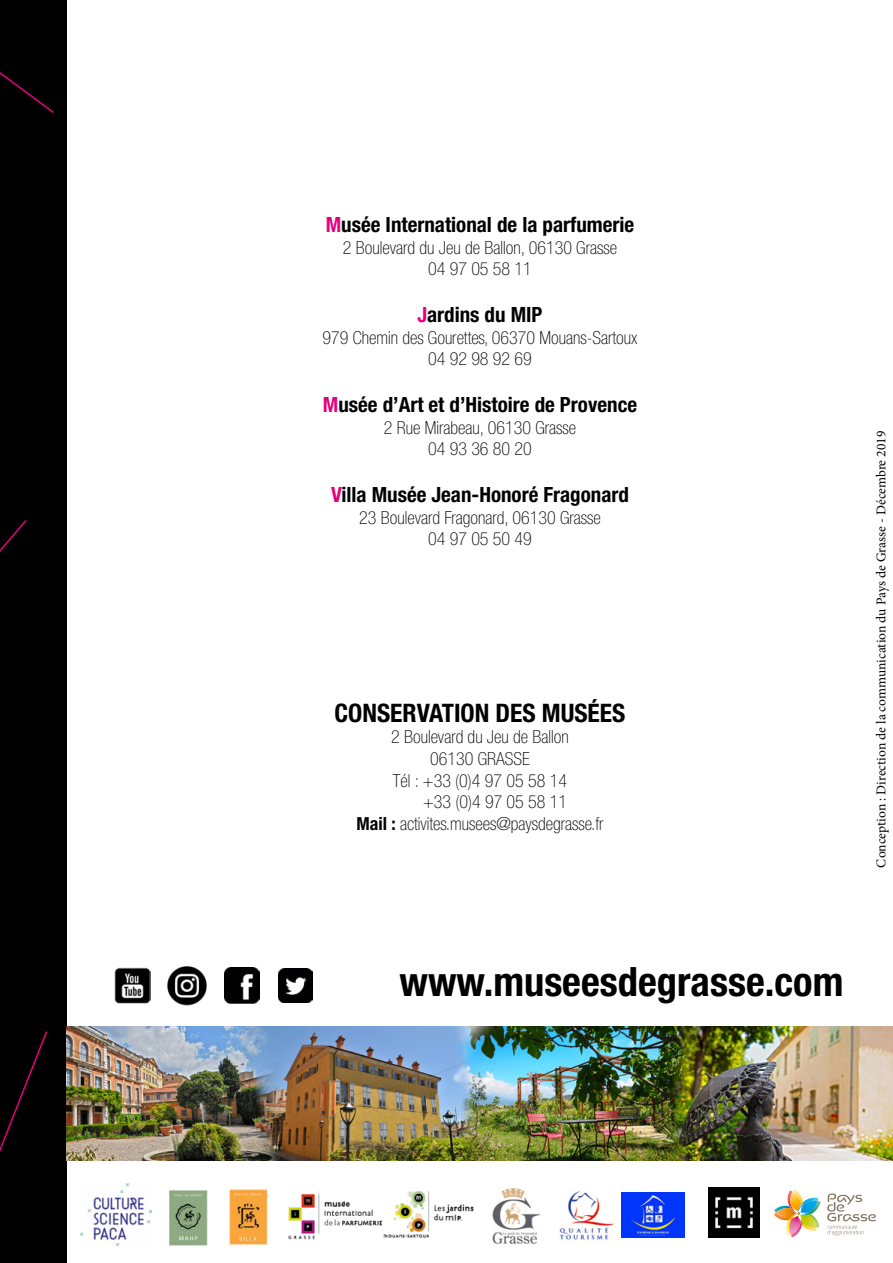
<style>
.page{position:relative;width:893px;height:1263px;background:#fff}
.page>*{position:absolute;margin:0;border:0;box-sizing:border-box;transform-origin:0 0}
.t1{font:700 condensed 40.5px "Helvetica Neue";color:#000}
.t2{font:700 condensed 25.5px "Helvetica Neue";color:#000}
.t3{font:700 condensed 21px "Helvetica Neue";color:#000}
.t4{font:100 condensed 18px/21.6px "Helvetica Neue";color:#000;text-align:center}
.t5{font:13.5px "Minion Pro";color:#000}
.s1{color:#e6007d}
.s2{font-weight:700}
</style>
<div class="page">
<div style="left:0;top:0;width:67px;height:1263px;background:#000"></div>
<svg style="left:0;top:1031px;width:48px;height:121px"></svg>
<svg style="left:0;top:72px;width:54px;height:41px"></svg>
<svg style="left:0;top:520px;width:27px;height:32px"></svg>
<img style="left:67px;top:1027px;width:826px;height:134px">
<img style="left:167px;top:966px;width:40px;height:40px">
<img style="left:115px;top:967px;width:36px;height:36px">
<img style="left:224px;top:968px;width:36px;height:35px">
<img style="left:278px;top:968px;width:35px;height:34px">
<svg style="left:827px;top:1193px;width:49px;height:42px"></svg>
<img style="left:774px;top:1189px;width:46px;height:48px">
<img style="left:709px;top:1188px;width:50px;height:50px">
<img style="left:81px;top:1184px;width:71px;height:61px">
<img style="left:492px;top:1188px;width:47px;height:56px">
<img style="left:288px;top:1194px;width:93px;height:46px">
<img style="left:168px;top:1190px;width:40px;height:56px">
<img style="left:229px;top:1189px;width:39px;height:56px">
<img style="left:559px;top:1191px;width:55px;height:49px">
<img style="left:621px;top:1193px;width:64px;height:45px">
<img style="left:381px;top:1191px;width:93px;height:47px">
<p class="t3" style="left:326px;top:212px;width:310px"><span class="s1">M</span>usée International de la parfumerie</p>
<p class="t4" style="left:343px;top:236px;width:276px">2 Boulevard du Jeu de Ballon, 06130 Grasse<br>04 97 05 58 11</p>
<p class="t3" style="left:417px;top:302px;width:127px"><span class="s1">J</span>ardins du MIP</p>
<p class="t4" style="left:322px;top:326px;width:317px">979 Chemin des Gourettes, 06370 Mouans-Sartoux<br>04 92 98 92 69</p>
<p class="t3" style="left:323px;top:392px;width:316px"><span class="s1">M</span>usée d’Art et d’Histoire de Provence</p>
<p class="t4" style="left:384px;top:416px;width:194px">2 Rue Mirabeau, 06130 Grasse<br>04 93 36 80 20</p>
<p class="t3" style="left:331px;top:482px;width:299px"><span class="s1">V</span>illa Musée Jean-Honoré Fragonard</p>
<p class="t4" style="left:359px;top:506px;width:243px">23 Boulevard Fragonard, 06130 Grasse<br>04 97 05 50 49</p>
<h2 class="t2" style="left:335px;top:697px;width:292px">CONSERVATION DES MUSÉES</h2>
<p class="t4" style="left:391px;top:726px;width:179px">2 Boulevard du Jeu de Ballon</p>
<p class="t4" style="left:430px;top:748px;width:101px">06130 GRASSE</p>
<p class="t4" style="left:393px;top:769px;width:176px">Tél : +33 (0)4 97 05 58 14</p>
<p class="t4" style="left:423px;top:791px;width:146px">+33 (0)4 97 05 58 11</p>
<p class="t4" style="left:356px;top:812px;width:248px"><span class="s2">Mail :</span> activites.musees@paysdegrasse.fr</p>
<p class="t5" style="left:872px;top:867px;width:438px;rotate:-90deg">Conception : Direction de la communication du Pays de Grasse - Décembre 2019</p>
<h1 class="t1" style="left:400px;top:957px;width:445px">www.museesdegrasse.com</h1>
</div>
